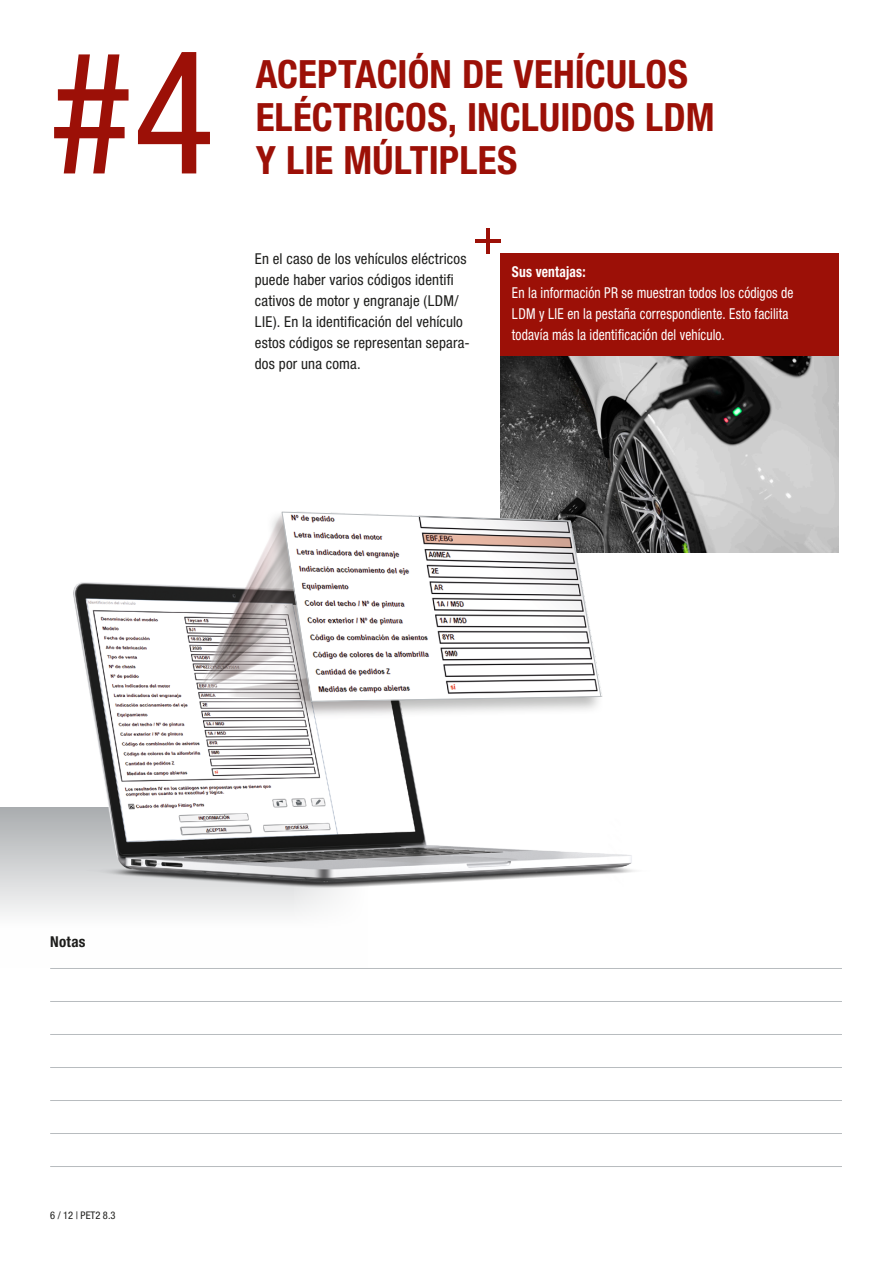
<style>
.page{position:relative;width:893px;height:1263px;background:#fff}
.page>*{position:absolute;margin:0;border:0;box-sizing:border-box;transform-origin:0 0}
.t1{font:condensed 171.45px "Helvetica Neue LT Std";color:#9c1007}
.t2{font:700 condensed 39px/43px "Helvetica Neue LT Std";letter-spacing:.005em;color:#9c1007}
.t3{font:condensed 15px/21px "Helvetica Neue LT Std";letter-spacing:.01em;color:#1d1d1b}
.t4{font:condensed 15px/21px "Helvetica Neue LT Std";letter-spacing:.01em;color:#fff;scale:.9 1}
.t5{font:700 condensed 15px "Helvetica Neue LT Std";letter-spacing:.015em;color:#fff;scale:.9 1}
.t6{font:700 condensed 15px "Helvetica Neue LT Std";letter-spacing:.02em;color:#1d1d1b}
.t7{font:condensed 10.5px "Helvetica Neue LT Std";color:#1d1d1b}
</style>
<div class="page">
<div style="left:0;top:807px;width:415px;height:160px;background:linear-gradient(to bottom,#aeb1b3,#fff)"></div>
<div style="left:294px;top:796px;width:152px;height:172px;background:#fff"></div>
<img style="left:500px;top:356px;width:339px;height:196px">
<div style="left:500px;top:253px;width:339px;height:103px;background:#9c1007"></div>
<hr style="left:475px;top:239px;width:25px;height:3px;background:#9c1007">
<img style="left:45px;top:484px;width:651px;height:433px">
<hr style="left:50px;top:968px;width:792px;height:1px;background:#b8bcbf">
<hr style="left:50px;top:1001px;width:792px;height:1px;background:#b8bcbf">
<hr style="left:50px;top:1034px;width:792px;height:1px;background:#b8bcbf">
<hr style="left:50px;top:1067px;width:792px;height:1px;background:#b8bcbf">
<hr style="left:50px;top:1100px;width:792px;height:1px;background:#b8bcbf">
<hr style="left:50px;top:1133px;width:792px;height:1px;background:#b8bcbf">
<hr style="left:50px;top:1166px;width:792px;height:1px;background:#b8bcbf">
<hr style="left:486px;top:228px;width:4px;height:25px;background:#9c1007">
<svg style="left:281px;top:511px;width:321px;height:191px"></svg>
<h1 class="t1" style="left:50px;top:14px;width:166px">#4</h1>
<h2 class="t2" style="left:256px;top:52px;width:460px">ACEPTACIÓN DE VEHÍCULOS<br>ELÉCTRICOS, INCLUIDOS LDM<br>Y LIE MÚLTIPLES</h2>
<p class="t3" style="left:255px;top:248px;width:216px">En el caso de los vehículos eléctricos puede haber varios códigos identifi cativos de motor y engranaje (LDM/ LIE). En la identificación del vehículo estos códigos se representan separa&shy;dos por una coma.</p>
<p class="t5" style="left:512px;top:262px;width:83px">Sus ventajas:</p>
<p class="t4" style="left:512px;top:282px;width:314px">En la información PR se muestran todos los códigos de<br>LDM y LIE en la pestaña correspondiente. Esto facilita todavía más la identificación del vehículo.</p>
<p class="t6" style="left:50px;top:933px;width:37px">Notas</p>
<p class="t7" style="left:50px;top:1209px;width:67px">6 / 12 | PET2 8.3</p>
</div>
